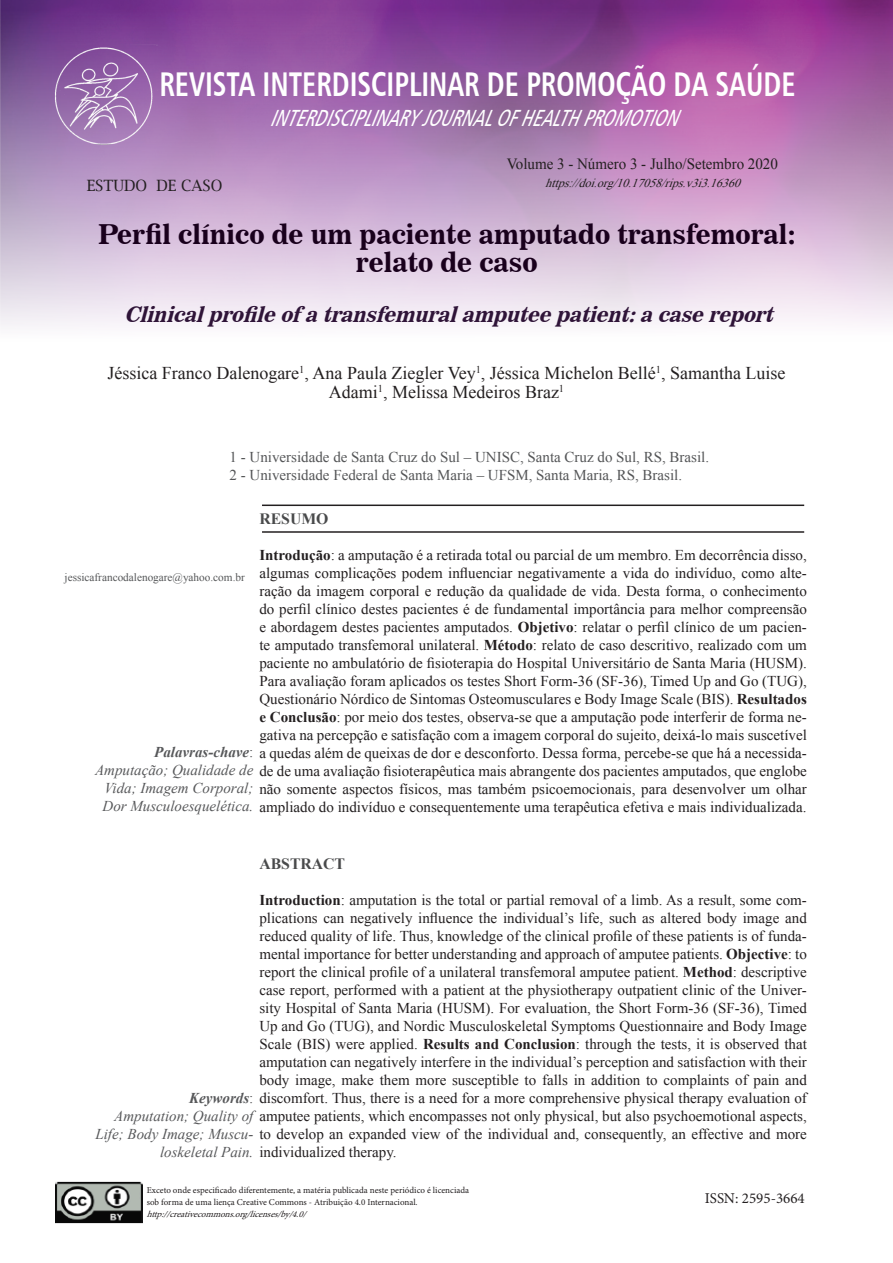
<style>
.page{position:relative;width:893px;height:1263px;background:#fff}
.page>*{position:absolute;margin:0;border:0;box-sizing:border-box;transform-origin:0 0}
.t1{font:34.35px "Humanist 777 BT Bold Condensed B";color:#fff;scale:.84 1}
.t2{font:27px/28.5px "News 706 BT Bold C";color:#19001c;text-align:center}
.t3{font:italic 23.4px "Humanist 777 BT Roman Condensed B";color:#fff;scale:.84 1}
.t4{font:italic 21px "News 706 BT Bold C";color:#2f1438}
.t5{font:18px "Times New Roman";color:#231f20}
.t6{font:700 15.75px "Times New Roman";color:#494a4b}
.t7{font:15.6px "Times New Roman";color:#231f20;scale:.96 1}
.t8{font:15.6px "Lucida Bright";color:#231f20;scale:.96 1}
.t9{font:15px/18px "Times New Roman";color:#231f20;text-align:right}
.t10{font:15px "Times New Roman";color:#545557}
.t11{font:15px "Minion Pro";color:#231f20}
.t12{font:italic 12px "Times New Roman";color:#231f20}
.t13{font:11.25px "Times New Roman";color:#545557}
.t14{font:9px "Minion Pro";color:#231f20}
.t15{font:italic 9px "Minion Pro";color:#231f20}
.s1{font-weight:700}
.s2{font-weight:700;font-style:italic;color:#57585a}
.s3{color:#57585a}
.s4{font-style:italic;color:#57585a}
</style>
<div class="page">
<img style="left:0;top:0;width:893px;height:326px">
<img style="left:55px;top:1181px;width:88px;height:42px">
<hr style="left:262px;top:504px;width:542px;height:2px;background:#231f20">
<hr style="left:262px;top:531px;width:542px;height:2px;background:#231f20">
<img style="left:44px;top:45px;width:113px;height:106px">
<p class="t1" style="left:160px;top:63px;width:758px">REVISTA INTERDISCIPLINAR DE PROMOÇÃO DA SAÚDE</p>
<p class="t3" style="left:270px;top:104px;width:500px">INTERDISCIPLINARYJOURNALOFHEALTHPROMOTION</p>
<p class="t7" style="left:507px;top:154px;width:284px">Volume 3 - Número 3 - Julho/Setembro 2020</p>
<p class="t12" style="left:545px;top:175px;width:202px">https://doi.org/10.17058/rips.v3i3.16360</p>
<p class="t8" style="left:87px;top:177px;width:143px">ESTUDO DE CASO</p>
<p class="t2" style="left:98px;top:220px;width:699px">Perfil clínico de um paciente amputado transfemoral: relato de caso</p>
<p class="t4" style="left:124px;top:302px;width:657px">Clinicalprofileof atransfemuralamputeepatient:acasereport</p>
<p class="t5" style="left:107px;top:361px;width:680px">Jéssica Franco Dalenogare<sup>1</sup>, Ana Paula Ziegler Vey<sup>1</sup>, Jéssica Michelon Bellé<sup>1</sup>, Samantha Luise</p>
<p class="t5" style="left:329px;top:380px;width:237px">Adami<sup>1</sup>, Melissa Medeiros Braz<sup>1</sup></p>
<p class="t10" style="left:230px;top:447px;width:481px">1 - Universidade de Santa Cruz do Sul – UNISC, Santa Cruz do Sul, RS, Brasil.</p>
<p class="t10" style="left:230px;top:465px;width:454px">2 - Universidade Federal de Santa Maria – UFSM, Santa Maria, RS, Brasil.</p>
<p class="t6" style="left:259px;top:508px;width:71px">RESUMO</p>
<p class="t9" style="left:95px;top:546px;width:713px"><span class="s1">Introdução</span>: a amputação é a retirada total ou parcial de um membro. Em decorrência disso,<br>algumas complicações podem influenciar negativamente a vida do indivíduo, como alte-<br>ração da imagem corporal e redução da qualidade de vida. Desta forma, o conhecimento<br>do perfil clínico destes pacientes é de fundamental importância para melhor compreensão<br>e abordagem destes pacientes amputados. <span class="s1">Objetivo</span>: relatar o perfil clínico de um pacien-<br>te amputado transfemoral unilateral. <span class="s1">Método</span>: relato de caso descritivo, realizado com um<br>paciente no ambulatório de fisioterapia do Hospital Universitário de Santa Maria (HUSM).<br>Para avaliação foram aplicados os testes Short Form-36 (SF-36), Timed Up and Go (TUG),<br>Questionário Nórdico de Sintomas Osteomusculares e Body Image Scale (BIS). <span class="s1">Resultados<br>e Conclusão</span>: por meio dos testes, observa-se que a amputação pode interferir de forma ne-<br>gativa na percepção e satisfação com a imagem corporal do sujeito, deixá-lo mais suscetível<br><span class="s2">Palavras-chave</span><span class="s3">:</span> a quedas além de queixas de dor e desconforto. Dessa forma, percebe-se que há a necessida-<span class="s4">Amputação; Qualidade de</span> de de uma avaliação fisioterapêutica mais abrangente dos pacientes amputados, que englobe <span class="s4">Vida; Imagem Corporal;</span> não somente aspectos físicos, mas também psicoemocionais, para desenvolver um olhar <span class="s4">Dor Musculoesquelética.</span> ampliado do indivíduo e consequentemente uma terapêutica efetiva e mais individualizada.</p>
<p class="t13" style="left:65px;top:569px;width:182px">jessicafrancodalenogare@yahoo.com.br</p>
<p class="t6" style="left:259px;top:853px;width:87px">ABSTRACT</p>
<p class="t9" style="left:259px;top:891px;width:549px"><span class="s1">Introduction</span>: amputation is the total or partial removal of a limb. As a result, some com-</p>
<p class="t9" style="left:259px;top:909px;width:549px">plications can negatively influence the individual’s life, such as altered body image and</p>
<p class="t9" style="left:259px;top:927px;width:549px">reduced quality of life. Thus, knowledge of the clinical profile of these patients is of funda-</p>
<p class="t9" style="left:259px;top:945px;width:549px">mental importance for better understanding and approach of amputee patients. <span class="s1">Objective</span>: to</p>
<p class="t9" style="left:259px;top:963px;width:549px">report the clinical profile of a unilateral transfemoral amputee patient. <span class="s1">Method</span>: descriptive</p>
<p class="t9" style="left:259px;top:981px;width:549px">case report, performed with a patient at the physiotherapy outpatient clinic of the Univer-</p>
<p class="t9" style="left:259px;top:999px;width:549px">sity Hospital of Santa Maria (HUSM). For evaluation, the Short Form-36 (SF-36), Timed</p>
<p class="t9" style="left:259px;top:1017px;width:549px">Up and Go (TUG), and Nordic Musculoskeletal Symptoms Questionnaire and Body Image</p>
<p class="t9" style="left:259px;top:1035px;width:549px">Scale (BIS) were applied. <span class="s1">Results and Conclusion</span>: through the tests, it is observed that</p>
<p class="t9" style="left:259px;top:1053px;width:549px">amputation can negatively interfere in the individual’s perception and satisfaction with their</p>
<p class="t9" style="left:259px;top:1071px;width:549px">body image, make them more susceptible to falls in addition to complaints of pain and</p>
<p class="t9" style="left:189px;top:1089px;width:619px"><span class="s2">Keywords</span><span class="s3">:</span> discomfort. Thus, there is a need for a more comprehensive physical therapy evaluation of</p>
<p class="t9" style="left:114px;top:1107px;width:694px"><span class="s4">Amputation; Quality of</span> amputee patients, which encompasses not only physical, but also psychoemotional aspects,</p>
<p class="t9" style="left:95px;top:1125px;width:713px"><span class="s4">Life; Body Image; Muscu-</span> to develop an expanded view of the individual and, consequently, an effective and more</p>
<p class="t9" style="left:160px;top:1143px;width:238px"><span class="s4">loskeletal Pain.</span> individualized therapy.</p>
<p class="t14" style="left:147px;top:1184px;width:324px">Exceto onde especificado diferentemente, a matéria publicada neste periódico é licenciada</p>
<p class="t14" style="left:147px;top:1196px;width:272px">sob forma de uma liença Creative Commons - Atribuição 4.0 Internacional.</p>
<p class="t15" style="left:147px;top:1208px;width:165px">http://creativecommons.org/licenses/by/4.0/</p>
<p class="t11" style="left:705px;top:1188px;width:102px">ISSN: 2595-3664</p>
</div>
